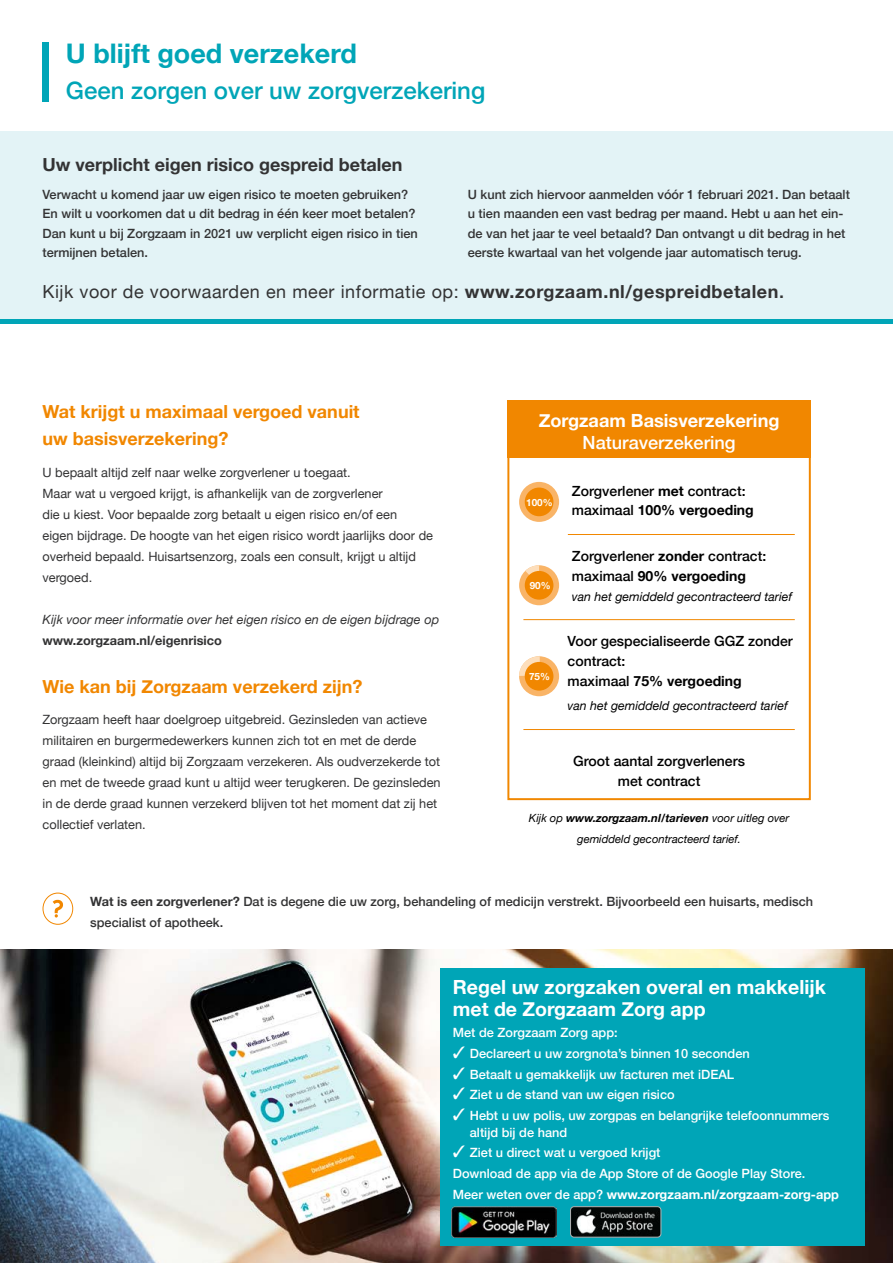
<style>
.page{position:relative;width:893px;height:1263px;background:#fff}
.page>*{position:absolute;margin:0;border:0;box-sizing:border-box;transform-origin:0 0}
.t1{font:700 27px "Helvetica Neue";color:#00a5b7}
.t2{font:500 24px "Helvetica Neue";color:#00a5b7}
._5_doelgroep_kop{font:700 19.5px/22.5px "Helvetica Neue";color:#fff}
.t3{font:700 18.15px/21.8px "Helvetica Neue";color:#fff;text-align:center}
._9_maximaal_vergoed{font:700 18px/27px "Helvetica Neue";color:#f18700}
._8_op_uw_polis{font:18px "Helvetica Neue";letter-spacing:.03em;color:#333334}
._7_achterkant_kop_di{font:700 18px "Helvetica Neue";color:#333334}
.t4{font:500 14.1px/19.8px "Helvetica Neue";color:#000}
.t5{font:700 14.1px "Helvetica Neue";color:#000}
._9_maximaal_plat{font:12.75px/21px "Helvetica Neue";color:#333334}
._7_plat{font:500 12.75px/19.5px "Helvetica Neue";color:#333334}
._5_doelgroep_plat{font:500 12.75px/16.5px "Helvetica Neue";color:#fff}
._11_zorgaanbieder{font:500 12.75px/21px "Helvetica Neue";color:#333334}
._9_maximaal_plat-2{font:italic 12.75px/21px "Helvetica Neue";color:#333334}
._5_doelgroep_plat-2{font:700 12.75px "Helvetica Neue";color:#fff}
.t6{font:italic 12.3px "Helvetica Neue";color:#000}
._10_kijk_op{font:italic 11.25px/21px "Helvetica Neue";color:#000;text-align:center}
.t7{font:700 9.9px "Helvetica Neue";color:#fff}
.s1{font-weight:700}
.s2{font-weight:500}
.s3{font-weight:700;font-style:normal}
</style>
<div class="page">
<div style="left:0;top:319px;width:893px;height:5px;background:#00a5b7"></div>
<div style="left:0;top:132px;width:893px;height:187px;background:#e3f3f6"></div>
<div style="left:43px;top:43px;width:6px;height:59px;background:#00a5b7"></div>
<svg style="left:43px;top:892px;width:30px;height:33px"></svg>
<hr style="left:568px;top:534px;width:227px;height:1px;background:#f18700">
<hr style="left:523px;top:619px;width:272px;height:1px;background:#f18700">
<hr style="left:523px;top:729px;width:272px;height:1px;background:#f18700">
<div style="left:507px;top:400px;width:304px;height:400px;border:2px solid #f18700"></div>
<div style="left:519px;top:565px;width:40px;height:40px;background:#f9b467;border-radius:50%"></div>
<svg style="left:525px;top:565px;width:14px;height:17px"></svg>
<div style="left:525px;top:571px;width:28px;height:29px;background:#f18700;border-radius:50%"></div>
<div style="left:507px;top:400px;width:304px;height:58px;background:#f18700"></div>
<div style="left:519px;top:482px;width:40px;height:40px;background:#f9b467;border-radius:50%"></div>
<div style="left:525px;top:487px;width:28px;height:29px;background:#f18700;border-radius:50%"></div>
<div style="left:519px;top:656px;width:40px;height:40px;background:#f9b467;border-radius:50%"></div>
<svg style="left:519px;top:656px;width:21px;height:20px"></svg>
<div style="left:525px;top:662px;width:28px;height:29px;background:#f18700;border-radius:50%"></div>
<img style="left:0;top:949px;width:893px;height:314px">
<div style="left:440px;top:968px;width:424px;height:278px;background:#00a5b7"></div>
<img style="left:452px;top:1206px;width:105px;height:31px">
<img style="left:570px;top:1207px;width:91px;height:30px">
<div style="left:570px;top:1206px;width:91px;height:31px;border:1px solid #b3b2b2;border-radius:4px"></div>
<p class="t1" style="left:66px;top:32px;width:293px">U blijft goed verzekerd</p>
<p class="t2" style="left:66px;top:71px;width:421px">Geen zorgen over uw zorgverzekering</p>
<p class="_7_achterkant_kop_di" style="left:43px;top:150px;width:361px">Uw verplicht eigen risico gespreid betalen</p>
<p class="_7_plat" style="left:43px;top:183px;width:377px">Verwacht u komend jaar uw eigen risico te moeten gebruiken?<br>En wilt u voorkomen dat u dit bedrag in één keer moet betalen?<br>Dan kunt u bij Zorgzaam in 2021 uw verplicht eigen risico in tien termijnen betalen.</p>
<p class="_7_plat" style="left:468px;top:183px;width:384px">U kunt zich hiervoor aanmelden vóór 1 februari 2021. Dan betaalt u tien maanden een vast bedrag per maand. Hebt u aan het ein&shy;de van het jaar te veel betaald? Dan ontvangt u dit bedrag in het eerste kwartaal van het volgende jaar automatisch terug.</p>
<p class="_8_op_uw_polis" style="left:43px;top:278px;width:743px">Kijk voor de voorwaarden en meer informatie op: <span class="s1">www.zorgzaam.nl/gespreidbetalen</span><span class="s2">.</span></p>
<p class="_9_maximaal_vergoed" style="left:43px;top:398px;width:319px">Wat krijgt u maximaal vergoed vanuit uw basisverzekering?</p>
<p class="_9_maximaal_plat" style="left:43px;top:462px;width:392px">U bepaalt altijd zelf naar welke zorgverlener u toegaat.<br>Maar wat u vergoed krijgt, is afhankelijk van de zorgverlener<br>die u kiest. Voor bepaalde zorg betaalt u eigen risico en/of een<br>eigen bijdrage. De hoogte van het eigen risico wordt jaarlijks door de overheid bepaald. Huisartsenzorg, zoals een consult, krijgt u altijd vergoed.</p>
<p class="_9_maximaal_plat-2" style="left:43px;top:609px;width:398px">Kijk voor meer informatie over het eigen risico en de eigen bijdrage op <span class="s3">www.zorgzaam.nl/eigenrisico</span></p>
<p class="_9_maximaal_vergoed" style="left:43px;top:673px;width:321px">Wie kan bij Zorgzaam verzekerd zijn?</p>
<p class="_9_maximaal_plat" style="left:43px;top:710px;width:400px">Zorgzaam heeft haar doelgroep uitgebreid. Gezinsleden van actieve militairen en burgermedewerkers kunnen zich tot en met de derde graad (kleinkind) altijd bij Zorgzaam verzekeren. Als oudverzekerde tot en met de tweede graad kunt u altijd weer terugkeren. De gezinsleden in de derde graad kunnen verzekerd blijven tot het moment dat zij het collectief verlaten.</p>
<p class="t3" style="left:539px;top:410px;width:242px">Zorgzaam Basisverzekering<br><span class="s2">Naturaverzekering</span></p>
<p class="t7" style="left:526px;top:494px;width:28px">100%</p>
<p class="t7" style="left:530px;top:578px;width:22px">90%</p>
<p class="t7" style="left:529px;top:669px;width:22px">75%</p>
<p class="t4" style="left:572px;top:479px;width:183px">Zorgverlener <span class="s1">met</span> contract: maximaal <span class="s1">100% vergoeding</span></p>
<p class="t4" style="left:572px;top:545px;width:196px">Zorgverlener <span class="s1">zonder</span> contract: maximaal <span class="s1">90% vergoeding</span></p>
<p class="t6" style="left:572px;top:587px;width:222px">van het gemiddeld gecontracteerd tarief</p>
<p class="t4" style="left:568px;top:630px;width:227px">Voor gespecialiseerde GGZ zonder contract:</p>
<p class="t5" style="left:568px;top:669px;width:176px"><span class="s2">maximaal</span> 75% vergoeding</p>
<p class="t6" style="left:568px;top:697px;width:222px">van het gemiddeld gecontracteerd tarief</p>
<p class="t4" style="left:573px;top:750px;width:173px">Groot aantal zorgverleners</p>
<p class="t4" style="left:618px;top:770px;width:84px">met contract</p>
<p class="_10_kijk_op" style="left:529px;top:809px;width:262px">Kijk op <span class="s1">www.zorgzaam.nl/tarieven</span> voor uitleg over gemiddeld gecontracteerd tarief.</p>
<p class="_11_zorgaanbieder" style="left:90px;top:889px;width:724px"><span class="s1">Wat is een zorgverlener?</span> Dat is degene die uw zorg, behandeling of medicijn verstrekt. Bijvoorbeeld een huisarts, medisch specialist of apotheek.</p>
<p class="_5_doelgroep_kop" style="left:453px;top:976px;width:375px">Regel uw zorgzaken overal en makkelijk met de Zorgzaam Zorg app</p>
<p class="_5_doelgroep_plat" style="left:453px;top:1023px;width:166px">Met de Zorgzaam Zorg app:</p>
<p class="_5_doelgroep_plat" style="left:453px;top:1044px;width:298px">✓ Declareert u uw zorgnota’s binnen 10 seconden</p>
<p class="_5_doelgroep_plat" style="left:453px;top:1065px;width:283px">✓ Betaalt u gemakkelijk uw facturen met iDEAL</p>
<p class="_5_doelgroep_plat" style="left:453px;top:1085px;width:223px">✓ Ziet u de stand van uw eigen risico</p>
<p class="_5_doelgroep_plat" style="left:470px;top:1106px;width:361px;text-indent:-17px">✓ Hebt u uw polis, uw zorgpas en belangrijke telefoonnummers altijd bij de hand</p>
<p class="_5_doelgroep_plat" style="left:453px;top:1143px;width:209px">✓ Ziet u direct wat u vergoed krijgt</p>
<p class="_5_doelgroep_plat" style="left:453px;top:1164px;width:354px">Download de app via de App Store of de Google Play Store.</p>
<p class="_5_doelgroep_plat-2" style="left:453px;top:1184px;width:388px"><span class="s2">Meer weten over de app?</span> www.zorgzaam.nl/zorgzaam-zorg-app</p>
</div>
